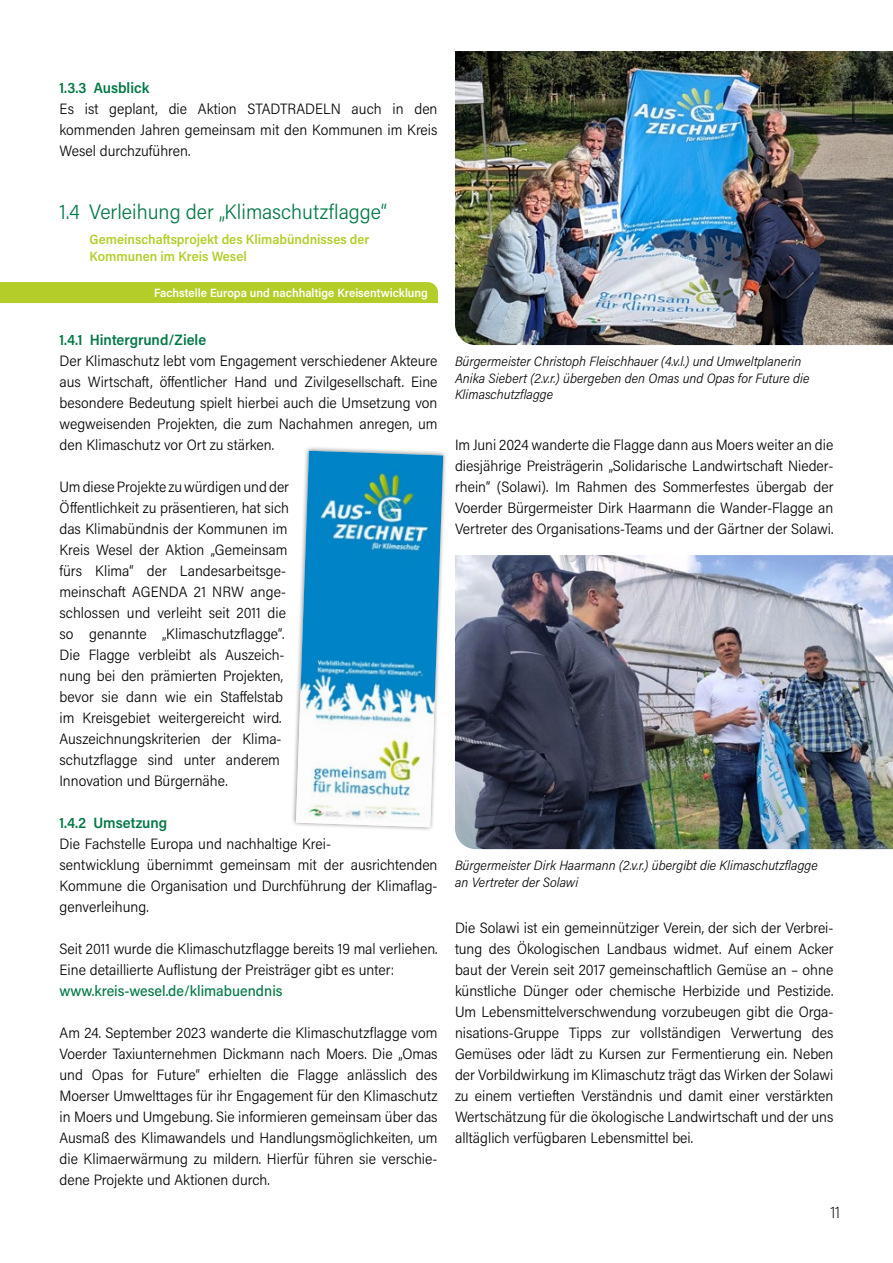
<style>
.page{position:relative;width:893px;height:1263px;background:#fff}
.page>*{position:absolute;margin:0;border:0;box-sizing:border-box;transform-origin:0 0}
.t1{font:300 21px "Acumin Pro Semi Cond";color:#007844}
.t2{font:200 16.5px "Acumin Pro Semi Cond";color:#000}
.Grundtext{font:300 15px/21px "Acumin Pro Semi Cond";color:#000;text-align:justify}
.t3{font:600 15px "Acumin Pro Semi Cond";color:#007844}
.t4{font:500 15px "Acumin Pro Semi Cond";color:#007844}
.Bildunterschrift{font:italic 300 13.5px/16.5px "Acumin Pro Semi Cond";color:#000}
.Untersatz_Ebene_02{font:600 13.5px/16.5px "Acumin Pro Semi Cond";color:#b4cd29}
.Grundtext-2{font:600 12px "Acumin Pro Semi Cond";color:#fff}
</style>
<div class="page">
<div style="left:0;top:282px;width:438px;height:21px;background:#b4cd29"></div>
<img style="left:455px;top:51px;width:438px;height:294px">
<img style="left:455px;top:555px;width:438px;height:294px">
<svg style="left:292px;top:447px;width:154px;height:383px"></svg>
<img style="left:296px;top:451px;width:147px;height:376px">
<p class="t3" style="left:60px;top:77px;width:91px">1.3.3 Ausblick</p>
<p class="Grundtext" style="left:60px;top:98px;width:379px">Es ist geplant, die Aktion STADTRADELN auch in den kommenden Jahren gemeinsam mit den Kommunen im Kreis Wesel durchzuführen.</p>
<p class="t1" style="left:60px;top:197px;width:329px">1.4 Verleihung der „Klimaschutzflagge“</p>
<p class="Untersatz_Ebene_02" style="left:90px;top:230px;width:281px">Gemeinschaftsprojekt des Klimabündnisses der<br>Kommunen im Kreis Wesel</p>
<p class="Grundtext-2" style="left:154px;top:284px;width:275px">Fachstelle Europa und nachhaltige Kreisentwicklung</p>
<p class="t3" style="left:60px;top:329px;width:148px">1.4.1 Hintergrund/Ziele</p>
<p class="Grundtext" style="left:60px;top:350px;width:380px">Der Klimaschutz lebt vom Engagement verschiedener Akteure aus Wirtschaft, öffentlicher Hand und Zivilgesellschaft. Eine besondere Bedeutung spielt hierbei auch die Umsetzung von wegweisenden Projekten, die zum Nachahmen anregen, um den Klimaschutz vor Ort zu stärken.</p>
<p class="Grundtext" style="left:60px;top:476px;width:231px;text-align:left">Um diese Projekte zu würdigen und der Öffentlichkeit zu präsentieren, hat sich das Klimabündnis der Kommunen im Kreis Wesel der Aktion „Gemeinsam fürs Klima“ der Landesarbeitsge&shy;meinschaft AGENDA 21 NRW ange&shy;schlossen und verleiht seit 2011 die so genannte „Klimaschutzflagge“.<br>Die Flagge verbleibt als Auszeich&shy;nung bei den prämierten Projekten, bevor sie dann wie ein Staffelstab im Kreisgebiet weitergereicht wird.<br>Auszeichnungskriterien der Klima&shy;schutzflagge sind unter anderem Innovation und Bürgernähe.</p>
<p class="t3" style="left:60px;top:812px;width:109px">1.4.2 Umsetzung</p>
<p class="Grundtext" style="left:60px;top:833px;width:380px;text-align:left">Die Fachstelle Europa und nachhaltige Krei-<br>sentwicklung übernimmt gemeinsam mit der ausrichtenden Kommune die Organisation und Durchführung der Klimaflag&shy;genverleihung.</p>
<p class="Grundtext" style="left:60px;top:938px;width:379px">Seit 2011 wurde die Klimaschutzflagge bereits 19 mal verliehen.<br>Eine detaillierte Auflistung der Preisträger gibt es unter:</p>
<p class="t4" style="left:60px;top:980px;width:224px">www.kreis-wesel.de/klimabuendnis</p>
<p class="Grundtext" style="left:60px;top:1022px;width:380px">Am 24. September 2023 wanderte die Klimaschutzflagge vom Voerder Taxiunternehmen Dickmann nach Moers. Die „Omas und Opas for Future“ erhielten die Flagge anlässlich des Moerser Umwelttages für ihr Engagement für den Klimaschutz in Moers und Umgebung. Sie informieren gemeinsam über das Ausmaß des Klimawandels und Handlungsmöglichkeiten, um die Klimaerwärmung zu mildern. Hierfür führen sie verschie&shy;dene Projekte und Aktionen durch.</p>
<p class="Bildunterschrift" style="left:455px;top:352px;width:356px">Bürgermeister Christoph Fleischhauer (4.v.l.) und Umweltplanerin<br>Anika Siebert (2.v.r.) übergeben den Omas und Opas for Future die<br>Klimaschutzflagge</p>
<p class="Grundtext" style="left:455px;top:434px;width:380px">Im Juni 2024 wanderte die Flagge dann aus Moers weiter an die diesjährige Preisträgerin „Solidarische Landwirtschaft Nieder&shy;rhein“ (Solawi). Im Rahmen des Sommerfestes übergab der Voerder Bürgermeister Dirk Haarmann die Wander-Flagge an Vertreter des Organisations-Teams und der Gärtner der Solawi.</p>
<p class="Bildunterschrift" style="left:455px;top:856px;width:364px">Bürgermeister Dirk Haarmann (2.v.r.) übergibt die Klimaschutzflagge an Vertreter der Solawi</p>
<p class="Grundtext" style="left:455px;top:917px;width:380px">Die Solawi ist ein gemeinnütziger Verein, der sich der Verbrei&shy;tung des Ökologischen Landbaus widmet. Auf einem Acker baut der Verein seit 2017 gemeinschaftlich Gemüse an – ohne künstliche Dünger oder chemische Herbizide und Pestizide.<br>Um Lebensmittelverschwendung vorzubeugen gibt die Orga&shy;nisations-Gruppe Tipps zur vollständigen Verwertung des Gemüses oder lädt zu Kursen zur Fermentierung ein. Neben der Vorbildwirkung im Klimaschutz trägt das Wirken der Solawi zu einem vertieften Verständnis und damit einer verstärkten Wertschätzung für die ökologische Landwirtschaft und der uns alltäglich verfügbaren Lebensmittel bei.</p>
<p class="t2" style="left:830px;top:1201px;width:11px">11</p>
</div>
